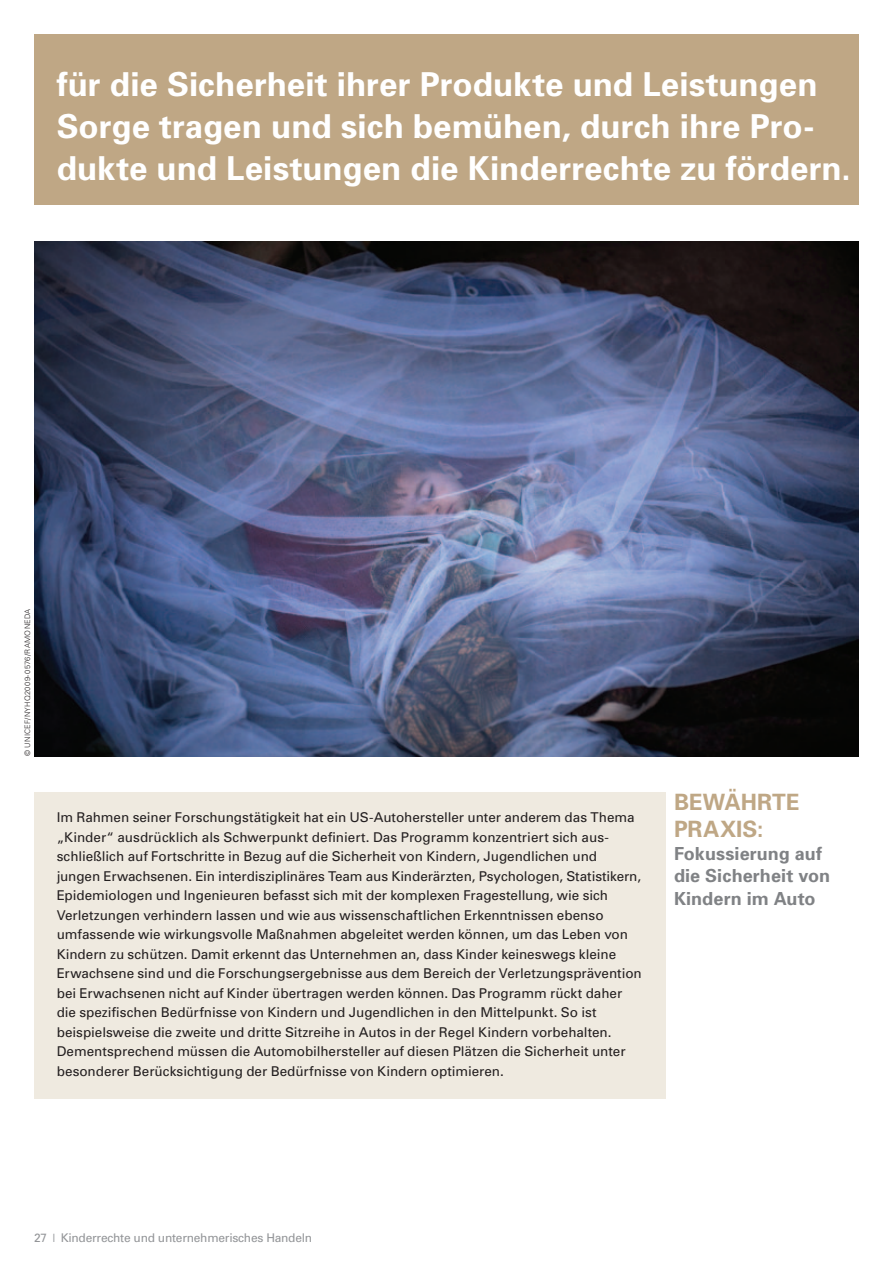
<style>
.page{position:relative;width:893px;height:1263px;background:#fff}
.page>*{position:absolute;margin:0;border:0;box-sizing:border-box;transform-origin:0 0}
.t1{font:700 33px/42px "Univers";color:#fff}
.t2{font:700 22.5px/27px "Univers";letter-spacing:.005em;color:#bfa785}
.t3{font:700 18px/22.5px "Univers";letter-spacing:.005em;color:#808285}
.t4{font:13.5px/19.5px "Univers";color:#231f20}
.t5{font:12px "Univers";letter-spacing:-.02em;color:#939598}
.t6{font:300 7.5px "Univers";letter-spacing:.035em;color:#231f20}
</style>
<div class="page">
<div style="left:34px;top:34px;width:825px;height:170px;background:#bfa785"></div>
<div style="left:34px;top:792px;width:631px;height:306px;background:#efeae0"></div>
<img style="left:34px;top:242px;width:825px;height:514px">
<h1 class="t1" style="left:57px;top:62px;width:795px">für die Sicherheit ihrer Produkte und Leistungen<br>Sorge tragen und sich bemühen, durch ihre Pro&shy;dukte und Leistungen die Kinderrechte zu fördern.</h1>
<p class="t6" style="left:23px;top:756px;width:148px;rotate:-90deg">© UNICEF/NYHQ2009-0576/Ramoneda</p>
<p class="t4" style="left:57px;top:808px;width:587px">Im Rahmen seiner Forschungstätigkeit hat ein US-Autohersteller unter anderem das Thema „Kinder“ ausdrücklich als Schwerpunkt definiert. Das Programm konzentriert sich aus&shy;schließlich auf Fortschritte in Bezug auf die Sicherheit von Kindern, Jugendlichen und jungen Erwachsenen. Ein interdisziplinäres Team aus Kinderärzten, Psychologen, Statistikern, Epidemiologen und Ingenieuren befasst sich mit der komplexen Fragestellung, wie sich Verletzungen verhindern lassen und wie aus wissenschaftlichen Erkenntnissen ebenso umfassende wie wirkungsvolle Maßnahmen abgeleitet werden können, um das Leben von Kindern zu schützen. Damit erkennt das Unternehmen an, dass Kinder keineswegs kleine Erwachsene sind und die Forschungsergebnisse aus dem Bereich der Verletzungsprävention bei Erwachsenen nicht auf Kinder übertragen werden können. Das Programm rückt daher die spezifischen Bedürfnisse von Kindern und Jugendlichen in den Mittelpunkt. So ist beispielsweise die zweite und dritte Sitzreihe in Autos in der Regel Kindern vorbehalten.<br>Dementsprechend müssen die Automobilhersteller auf diesen Plätzen die Sicherheit unter besonderer Berücksichtigung der Bedürfnisse von Kindern optimieren.</p>
<h2 class="t2" style="left:674px;top:788px;width:127px">BEWÄHRTE<br>PRAXIS:</h2>
<h3 class="t3" style="left:674px;top:841px;width:158px">Fokussierung auf die Sicherheit von<br>Kindern im Auto</h3>
<p class="t5" style="left:34px;top:1230px;width:280px">27 ❘ Kinderrechte und unternehmerisches Handeln</p>
</div>
